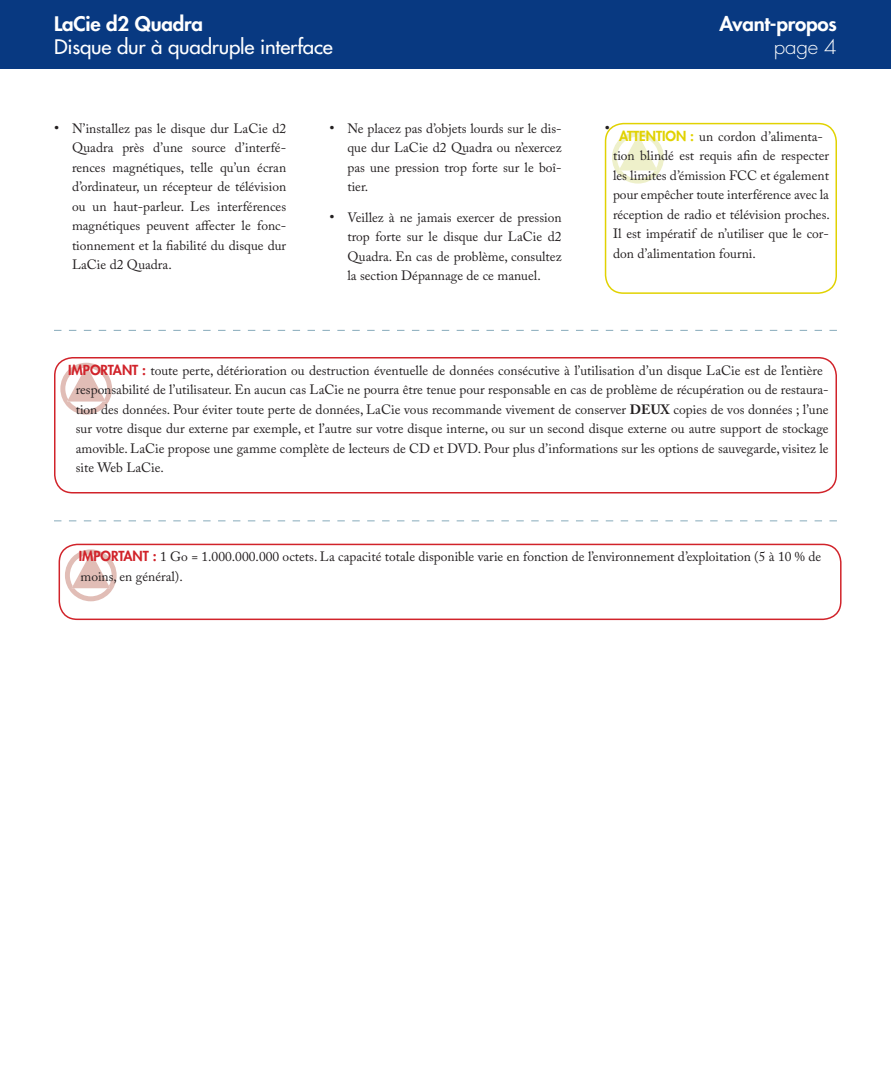
<style>
.page{position:relative;width:891px;height:1080px;background:#fff}
.page>*{position:absolute;margin:0;border:0;box-sizing:border-box;transform-origin:0 0}
.t1{font:19.5px "Futura";letter-spacing:-.01em;color:#fff;scale:1.05 1}
.t2{font:800 19.5px "Futura";letter-spacing:-.01em;color:#fff;scale:1.05 1}
.t3{font:300 19.5px "Futura";color:#fff;scale:1.05 1}
.t4{font:15px "Adobe Caslon Pro";color:#231f20}
.t5{font:13.5px/19.5px "Adobe Caslon Pro";color:#231f20;text-align:justify}
.t6{font:800 13.5px "Futura";letter-spacing:-.01em;color:#d1232a}
.s1{font-family:"Futura";font-weight:800;color:#e1d201}
.s2{font-family:"Futura";font-weight:800;color:#d1232a}
.s3{font-weight:700}
</style>
<div class="page">
<div style="left:0;top:0;width:891px;height:69px;background:#083981"></div>
<svg style="left:54px;top:330px;width:783px;height:1px"></svg>
<svg style="left:612px;top:132px;width:52px;height:52px"></svg>
<div style="left:605px;top:123px;width:232px;height:171px;border:2px solid #e1d201;border-radius:18px"></div>
<svg style="left:60px;top:363px;width:52px;height:52px"></svg>
<div style="left:54px;top:357px;width:783px;height:137px;border:2px solid #d1232a;border-radius:18px"></div>
<svg style="left:54px;top:520px;width:783px;height:1px"></svg>
<svg style="left:65px;top:549px;width:52px;height:52px"></svg>
<div style="left:59px;top:544px;width:783px;height:76px;border:2px solid #d1232a;border-radius:18px"></div>
<h1 class="t2" style="left:54px;top:10px;width:143px">LaCie d2 Quadra</h1>
<h1 class="t1" style="left:54px;top:34px;width:267px">Disque dur à quadruple interface</h1>
<h1 class="t3" style="left:774px;top:34px;width:44px">page</h1>
<h1 class="t2" style="left:719px;top:10px;width:114px">Avant-propos</h1>
<p class="t4" style="left:54px;top:119px;width:7px">•</p>
<p class="t5" style="left:347px;top:118px;width:216px">Ne placez pas d’objets lourds sur le dis&shy;que dur LaCie d2 Quadra ou n’exercez pas une pression trop forte sur le boî&shy;tier.</p>
<p class="t5" style="left:347px;top:207px;width:216px">Veillez à ne jamais exercer de pression trop forte sur le disque dur LaCie d2<br>Quadra. En cas de problème, consultez la section Dépannage de ce manuel.</p>
<p class="t5" style="left:72px;top:118px;width:216px">N’installez pas le disque dur LaCie d2<br>Quadra près d’une source d’interfé&shy;rences magnétiques, telle qu’un écran d’ordinateur, un récepteur de télévision ou un haut-parleur. Les interférences magnétiques peuvent affecter le fonc&shy;tionnement et la fiabilité du disque dur LaCie d2 Quadra.</p>
<p class="t4" style="left:329px;top:119px;width:7px">•</p>
<p class="t4" style="left:329px;top:208px;width:7px">•</p>
<p class="t4" style="left:605px;top:119px;width:7px">•</p>
<p class="t5" style="left:613px;top:126px;width:218px;text-align:left;text-indent:6px"><span class="s1">ATTENTION :</span> un cordon d’alimenta&shy;tion blindé est requis afin de respecter les limites d’émission FCC et également pour empêcher toute interférence avec la réception de radio et télévision proches.<br>Il est impératif de n’utiliser que le cor&shy;don d’alimentation fourni.</p>
<p class="t6" style="left:68px;top:361px;width:14px">Impo</p>
<p class="t6" style="left:101px;top:361px;width:15px">rtant</p>
<p class="t5" style="left:76px;top:360px;width:755px;text-align:left;text-indent:67px"><span class="s2">:</span> toute perte, détérioration ou destruction éventuelle de données consécutive à l’utilisation d’un disque LaCie est de l’entière responsabilité de l’utilisateur. En aucun cas LaCie ne pourra être tenue pour responsable en cas de problème de récupération ou de restaura&shy;tion des données. Pour éviter toute perte de données, LaCie vous recommande vivement de conserver <span class="s3">DEUX</span> copies de vos données ; l’une sur votre disque dur externe par exemple, et l’autre sur votre disque interne, ou sur un second disque externe ou autre support de stockage amovible. LaCie propose une gamme complète de lecteurs de CD et DVD. Pour plus d’informations sur les options de sauvegarde, visitez le site Web LaCie.</p>
<p class="t6" style="left:79px;top:547px;width:14px">Impo</p>
<p class="t6" style="left:111px;top:547px;width:15px">rtant</p>
<p class="t5" style="left:80px;top:547px;width:742px;text-indent:72px"><span class="s2">:</span> 1 Go = 1.000.000.000 octets. La capacité totale disponible varie en fonction de l’environnement d’exploitation (5 à 10 % de moins, en général).</p>
</div>
